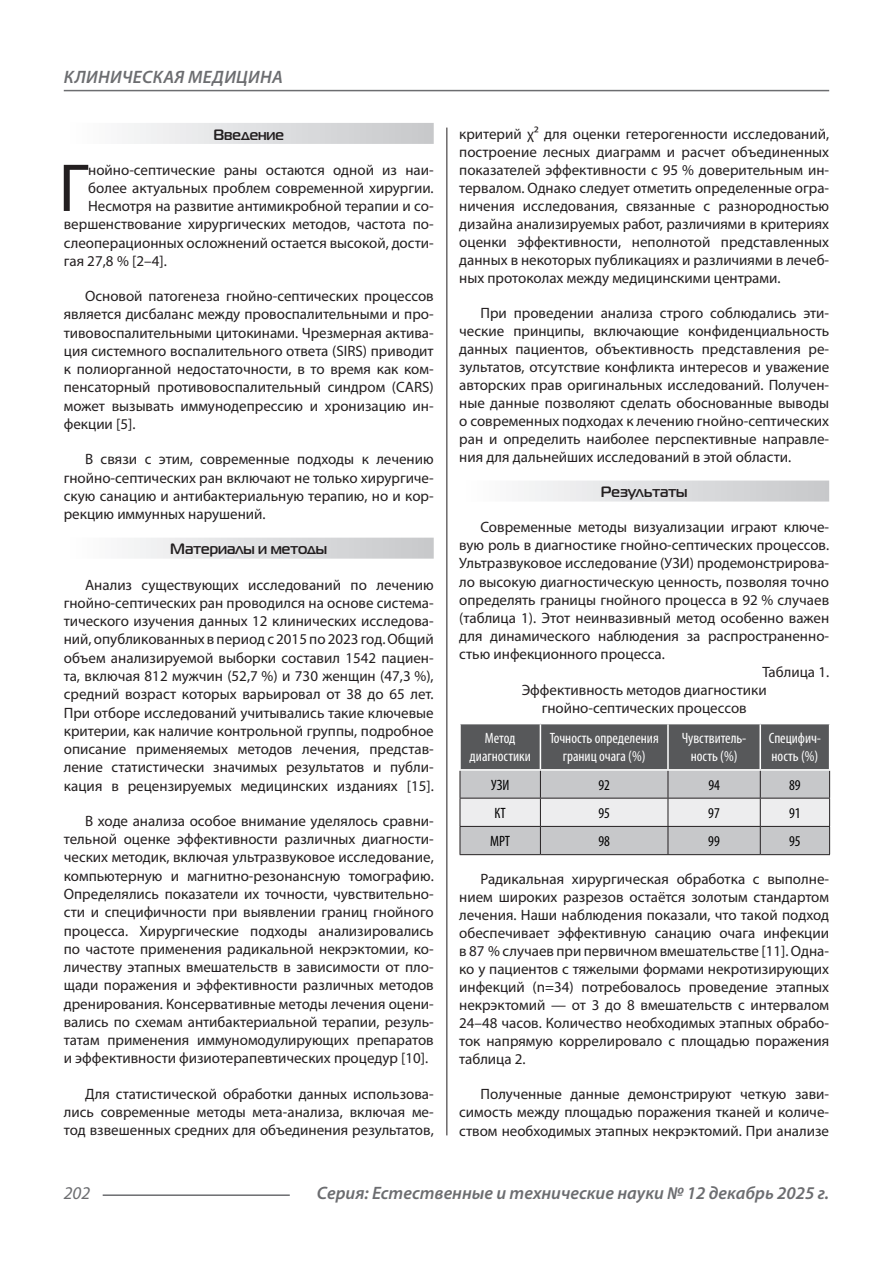
<style>
.page{position:relative;width:893px;height:1263px;background:#fff}
.page>*{position:absolute;margin:0;border:0;box-sizing:border-box;transform-origin:0 0}
.t1{font:68.4px "Myriad Pro";color:#231f20}
.t2{font:italic 600 18px "Myriad Pro";color:#6c6d70}
.t3{font:italic 600 18px "Myriad Pro";letter-spacing:.02em;color:#6c6d70}
.t4{font:italic 18px "Myriad Pro";color:#6c6d70}
.t5{font:15px/18.3px "Myriad Pro";color:#231f20;text-align:justify}
.t6{font:condensed 15px/18px "Myriad Pro";color:#fff;text-align:center}
.t7{font:700 15px "Magistral C";color:#231f20}
.t8{font:condensed 15px "Myriad Pro";color:#000}
</style>
<div class="page">
<hr style="left:446px;top:128px;width:1px;height:1007px;background:#231f20">
<hr style="left:103px;top:1194px;width:187px;height:2px;background:#6c6d70">
<hr style="left:64px;top:90px;width:765px;height:1px;background:#6c6d70">
<div style="left:64px;top:123px;width:370px;height:21px;background:linear-gradient(to right,#fefeff,#c6c8ca)"></div>
<div style="left:64px;top:538px;width:370px;height:21px;background:linear-gradient(to right,#fefeff,#c6c8ca)"></div>
<div style="left:459px;top:480px;width:370px;height:21px;background:linear-gradient(to right,#fefeff,#c6c8ca)"></div>
<svg style="left:460px;top:724px;width:370px;height:131px;background:#a4a4a6"></svg>
<hr style="left:459px;top:724px;width:2px;height:45px;background:#fff">
<hr style="left:540px;top:724px;width:1px;height:45px;background:#fff">
<hr style="left:667px;top:724px;width:2px;height:45px;background:#fff">
<hr style="left:759px;top:724px;width:2px;height:45px;background:#fff">
<hr style="left:829px;top:724px;width:1px;height:45px;background:#fff">
<hr style="left:459px;top:769px;width:81px;height:2px;background:#fff">
<hr style="left:540px;top:769px;width:128px;height:2px;background:#fff">
<hr style="left:668px;top:769px;width:92px;height:2px;background:#fff">
<hr style="left:760px;top:769px;width:70px;height:2px;background:#fff">
<p class="t3" style="left:64px;top:66px;width:220px">Клиническая медицина</p>
<p class="t7" style="left:213px;top:125px;width:72px">Введение</p>
<h1 class="t1" style="left:59px;top:146px;width:31px">Г</h1>
<p class="t5" style="left:88px;top:161px;width:347px">нойно-септические раны остаются одной из наи-</p>
<p class="t5" style="left:88px;top:179px;width:347px">более актуальных проблем современной хирургии.</p>
<p class="t5" style="left:88px;top:197px;width:347px">Несмотря на развитие антимикробной терапии и со-</p>
<p class="t5" style="left:64px;top:215px;width:371px">вершенствование хирургических методов, частота по-</p>
<p class="t5" style="left:64px;top:233px;width:371px">слеоперационных осложнений остается высокой, дости-</p>
<p class="t5" style="left:64px;top:251px;width:105px">гая 27,8 % [2–4].</p>
<p class="t5" style="left:64px;top:287px;width:371px;text-indent:21px">Основой патогенеза гнойно-септических процессов является дисбаланс между провоспалительными и про&shy;тивовоспалительными цитокинами. Чрезмерная актива&shy;ция системного воспалительного ответа (SIRS) приводит к полиорганной недостаточности, в то время как ком&shy;пенсаторный противовоспалительный синдром (CARS) может вызывать иммунодепрессию и хронизацию ин&shy;фекции [5].</p>
<p class="t5" style="left:64px;top:450px;width:371px;text-indent:21px">В связи с этим, современные подходы к лечению гнойно-септических ран включают не только хирургиче&shy;скую санацию и антибактериальную терапию, но и кор&shy;рекцию иммунных нарушений.</p>
<p class="t7" style="left:170px;top:540px;width:158px">Материалы и методы</p>
<p class="t5" style="left:64px;top:575px;width:371px;text-indent:21px">Анализ существующих исследований по лечению гнойно-септических ран проводился на основе система&shy;тического изучения данных 12 клинических исследова&shy;ний, опубликованных в период с 2015 по 2023 год. Общий объем анализируемой выборки составил 1542 пациен&shy;та, включая 812 мужчин (52,7 %) и 730 женщин (47,3 %), средний возраст которых варьировал от 38 до 65 лет.<br>При отборе исследований учитывались такие ключевые критерии, как наличие контрольной группы, подробное описание применяемых методов лечения, представ&shy;ление статистически значимых результатов и публи&shy;кация в рецензируемых медицинских изданиях [15].</p>
<p class="t5" style="left:64px;top:811px;width:371px;text-indent:21px">В ходе анализа особое внимание уделялось сравни&shy;тельной оценке эффективности различных диагности&shy;ческих методик, включая ультразвуковое исследование, компьютерную и магнитно-резонансную томографию.<br>Определялись показатели их точности, чувствительно&shy;сти и специфичности при выявлении границ гнойного процесса. Хирургические подходы анализировались по частоте применения радикальной некрэктомии, ко&shy;личеству этапных вмешательств в зависимости от пло&shy;щади поражения и эффективности различных методов дренирования. Консервативные методы лечения оцени&shy;вались по схемам антибактериальной терапии, резуль&shy;татам применения иммуномодулирующих препаратов и эффективности физиотерапевтических процедур [10].</p>
<p class="t5" style="left:64px;top:1084px;width:371px;text-indent:21px">Для статистической обработки данных использова&shy;лись современные методы мета-анализа, включая ме&shy;тод взвешенных средних для объединения результатов,</p>
<p class="t5" style="left:459px;top:125px;width:371px">критерий χ² для оценки гетерогенности исследований, построение лесных диаграмм и расчет объединенных показателей эффективности с 95 % доверительным ин&shy;тервалом. Однако следует отметить определенные огра&shy;ничения исследования, связанные с разнородностью дизайна анализируемых работ, различиями в критериях оценки эффективности, неполнотой представленных данных в некоторых публикациях и различиями в лечеб&shy;ных протоколах между медицинскими центрами.</p>
<p class="t5" style="left:459px;top:304px;width:371px;text-indent:21px">При проведении анализа строго соблюдались эти&shy;ческие принципы, включающие конфиденциальность данных пациентов, объективность представления ре&shy;зультатов, отсутствие конфликта интересов и уважение авторских прав оригинальных исследований. Получен&shy;ные данные позволяют сделать обоснованные выводы о современных подходах к лечению гнойно-септических ран и определить наиболее перспективные направле&shy;ния для дальнейших исследований в этой области.</p>
<p class="t7" style="left:601px;top:483px;width:88px">Результаты</p>
<p class="t5" style="left:480px;top:518px;width:350px">Современные методы визуализации играют ключе-</p>
<p class="t5" style="left:459px;top:536px;width:371px">вую роль в диагностике гнойно-септических процессов.</p>
<p class="t5" style="left:459px;top:554px;width:371px">Ультразвуковое исследование (УЗИ) продемонстрирова-</p>
<p class="t5" style="left:459px;top:572px;width:371px">ло высокую диагностическую ценность, позволяя точно</p>
<p class="t5" style="left:459px;top:590px;width:371px">определять границы гнойного процесса в 92 % случаев</p>
<p class="t5" style="left:459px;top:608px;width:371px">(таблица 1). Этот неинвазивный метод особенно важен</p>
<p class="t5" style="left:459px;top:626px;width:371px">для динамического наблюдения за распространенно-</p>
<p class="t5" style="left:459px;top:644px;width:207px">стью инфекционного процесса.</p>
<p class="t5" style="left:762px;top:662px;width:68px">Таблица 1.</p>
<p class="t5" style="left:522px;top:680px;width:246px">Эффективность методов диагностики</p>
<p class="t5" style="left:542px;top:698px;width:207px">гнойно-септических процессов</p>
<p class="t6" style="left:470px;top:729px;width:63px">Метод диагностики</p>
<p class="t6" style="left:550px;top:729px;width:110px">Точность определения границ очага (%)</p>
<p class="t6" style="left:682px;top:729px;width:66px">Чувствитель&shy;ность (%)</p>
<p class="t6" style="left:769px;top:729px;width:54px;text-align:left">Специфич&shy;ность (%)</p>
<p class="t8" style="left:491px;top:776px;width:20px">УЗИ</p>
<p class="t8" style="left:598px;top:776px;width:13px">92</p>
<p class="t8" style="left:708px;top:776px;width:13px">94</p>
<p class="t8" style="left:789px;top:776px;width:13px">89</p>
<p class="t8" style="left:494px;top:804px;width:13px">КТ</p>
<p class="t8" style="left:598px;top:804px;width:13px">95</p>
<p class="t8" style="left:708px;top:804px;width:13px">97</p>
<p class="t8" style="left:789px;top:804px;width:13px">91</p>
<p class="t8" style="left:490px;top:832px;width:22px">МРТ</p>
<p class="t8" style="left:598px;top:832px;width:13px">98</p>
<p class="t8" style="left:708px;top:832px;width:13px">99</p>
<p class="t8" style="left:789px;top:832px;width:13px">95</p>
<p class="t5" style="left:459px;top:870px;width:371px;text-indent:21px">Радикальная хирургическая обработка с выполне&shy;нием широких разрезов остаётся золотым стандартом лечения. Наши наблюдения показали, что такой подход обеспечивает эффективную санацию очага инфекции в 87 % случаев при первичном вмешательстве [11]. Одна&shy;ко у пациентов с тяжелыми формами некротизирующих инфекций (n=34) потребовалось проведение этапных некрэктомий — от 3 до 8 вмешательств с интервалом 24–48 часов. Количество необходимых этапных обрабо&shy;ток напрямую коррелировало с площадью поражения таблица 2.</p>
<p class="t5" style="left:459px;top:1085px;width:371px;text-indent:21px">Полученные данные демонстрируют четкую зави&shy;симость между площадью поражения тканей и количе&shy;ством необходимых этапных некрэктомий. При анализе</p>
<p class="t4" style="left:64px;top:1182px;width:28px">202</p>
<p class="t2" style="left:317px;top:1182px;width:514px">Серия: Естественные и технические науки № 12 декабрь 2025 г.</p>
</div>
